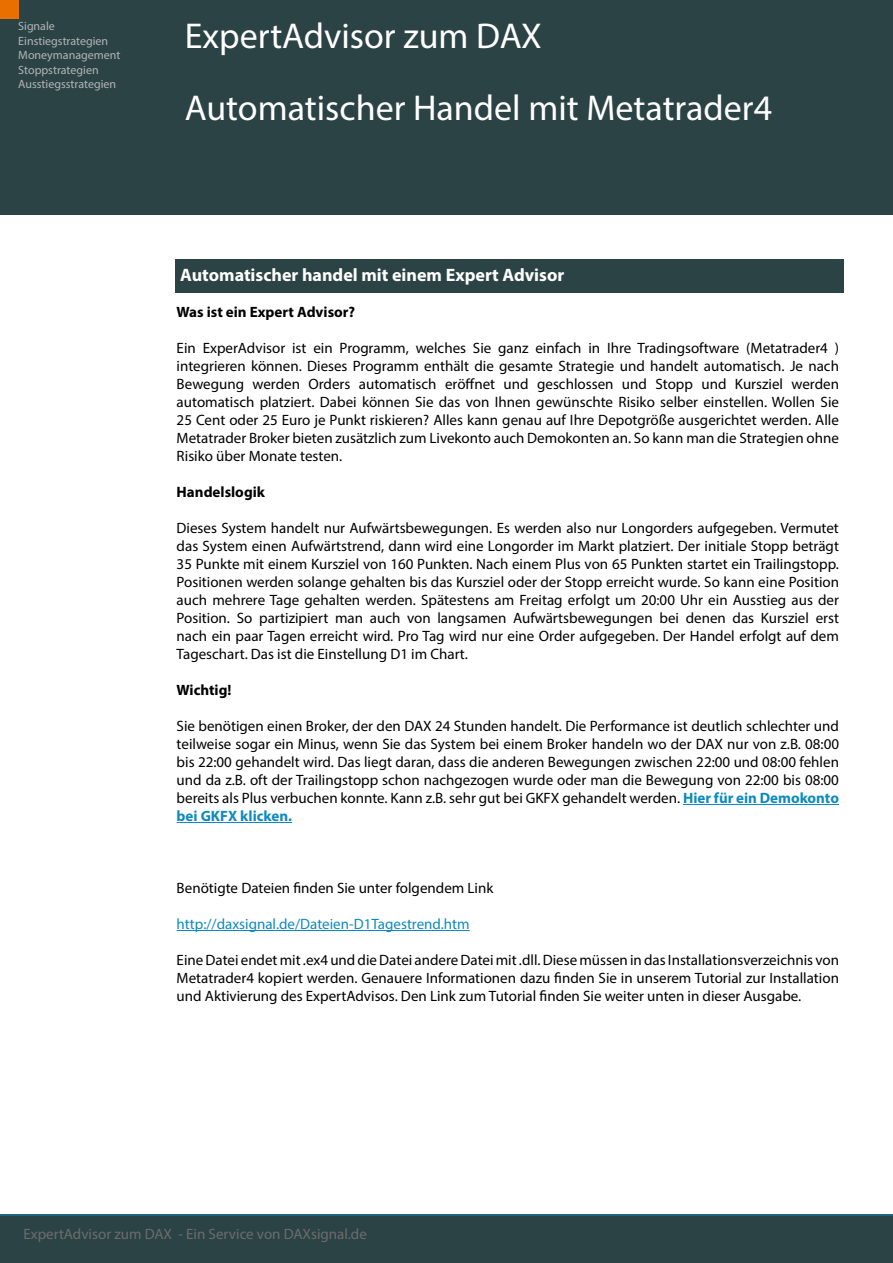
<style>
.page{position:relative;width:893px;height:1263px;background:#fff}
.page>*{position:absolute;margin:0;border:0;box-sizing:border-box;transform-origin:0 0}
.t1{font:36px/72px "Myriad Pro";color:#fff}
.t2{font:700 18px "Myriad Pro";color:#fff}
.t3{font:15px/18px "Myriad Pro";color:#000;text-align:justify}
.t4{font:15px "Myriad Pro";color:#6c6c6c}
.t5{font:15px "Myriad Pro";color:#0e8abe}
.t6{font:700 15px "Myriad Pro";color:#000}
.t7{font:12px/14.4px "Myriad Pro";color:#b1b4b6}
.s1{font-weight:700;color:#0e8abe}
</style>
<div class="page">
<div style="left:175px;top:260px;width:669px;height:33px;background:#2c4345"></div>
<div style="left:0;top:0;width:893px;height:215px;background:#2c4345"></div>
<div style="left:0;top:1215px;width:893px;height:48px;background:#2c4345"></div>
<div style="left:0;top:0;width:18px;height:18px;background:#e86f00"></div>
<hr style="left:683px;top:804px;width:156px;height:1px;background:#0e8abe">
<hr style="left:177px;top:822px;width:115px;height:1px;background:#0e8abe">
<hr style="left:177px;top:930px;width:293px;height:1px;background:#0e8abe">
<p class="t7" style="left:18px;top:19px;width:104px">Signale<br>Einstiegstrategien<br>Moneymanagement<br>Stoppstrategien<br>Ausstiegsstrategien</p>
<h1 class="t1" style="left:185px;top:0;width:589px">ExpertAdvisor zum DAX<br>Automatischer Handel mit Metatrader4</h1>
<p class="t2" style="left:180px;top:263px;width:385px">Automatischer handel mit einem Expert Advisor</p>
<p class="t6" style="left:177px;top:302px;width:180px">Was ist ein Expert Advisor?</p>
<p class="t3" style="left:177px;top:339px;width:664px">Ein ExperAdvisor ist ein Programm, welches Sie ganz einfach in Ihre Tradingsoftware (Metatrader4 ) integrieren können. Dieses Programm enthält die gesamte Strategie und handelt automatisch. Je nach Bewegung werden Orders automatisch eröffnet und geschlossen und Stopp und Kursziel werden automatisch platziert. Dabei können Sie das von Ihnen gewünschte Risiko selber einstellen. Wollen Sie 25 Cent oder 25 Euro je Punkt riskieren? Alles kann genau auf Ihre Depotgröße ausgerichtet werden. Alle Metatrader Broker bieten zusätzlich zum Livekonto auch Demokonten an. So kann man die Strategien ohne Risiko über Monate testen.</p>
<p class="t6" style="left:177px;top:482px;width:90px">Handelslogik</p>
<p class="t3" style="left:177px;top:519px;width:664px">Dieses System handelt nur Aufwärtsbewegungen. Es werden also nur Longorders aufgegeben. Vermutet das System einen Aufwärtstrend, dann wird eine Longorder im Markt platziert. Der initiale Stopp beträgt 35 Punkte mit einem Kursziel von 160 Punkten. Nach einem Plus von 65 Punkten startet ein Trailingstopp.<br>Positionen werden solange gehalten bis das Kursziel oder der Stopp erreicht wurde. So kann eine Position auch mehrere Tage gehalten werden. Spätestens am Freitag erfolgt um 20:00 Uhr ein Ausstieg aus der Position. So partizipiert man auch von langsamen Aufwärtsbewegungen bei denen das Kursziel erst nach ein paar Tagen erreicht wird. Pro Tag wird nur eine Order aufgegeben. Der Handel erfolgt auf dem Tageschart. Das ist die Einstellung D1 im Chart.</p>
<p class="t6" style="left:177px;top:680px;width:56px">Wichtig!</p>
<p class="t3" style="left:177px;top:717px;width:664px">Sie benötigen einen Broker, der den DAX 24 Stunden handelt. Die Performance ist deutlich schlechter und teilweise sogar ein Minus, wenn Sie das System bei einem Broker handeln wo der DAX nur von z.B. 08:00 bis 22:00 gehandelt wird. Das liegt daran, dass die anderen Bewegungen zwischen 22:00 und 08:00 fehlen und da z.B. oft der Trailingstopp schon nachgezogen wurde oder man die Bewegung von 22:00 bis 08:00 bereits als Plus verbuchen konnte. Kann z.B. sehr gut bei GKFX gehandelt werden. <span class="s1">Hier für ein Demokonto bei GKFX klicken.</span></p>
<p class="t3" style="left:177px;top:879px;width:318px">Benötigte Dateien finden Sie unter folgendem Link</p>
<p class="t5" style="left:177px;top:915px;width:295px">http://daxsignal.de/Dateien-D1Tagestrend.htm</p>
<p class="t3" style="left:177px;top:951px;width:664px">Eine Datei endet mit .ex4 und die Datei andere Datei mit .dll. Diese müssen in das Installationsverzeichnis von Metatrader4 kopiert werden. Genauere Informationen dazu finden Sie in unserem Tutorial zur Installation und Aktivierung des ExpertAdvisos. Den Link zum Tutorial finden Sie weiter unten in dieser Ausgabe.</p>
<p class="t4" style="left:23px;top:1225px;width:345px">ExpertAdvisor zum DAX - Ein Service von DAXsignal.de</p>
</div>
